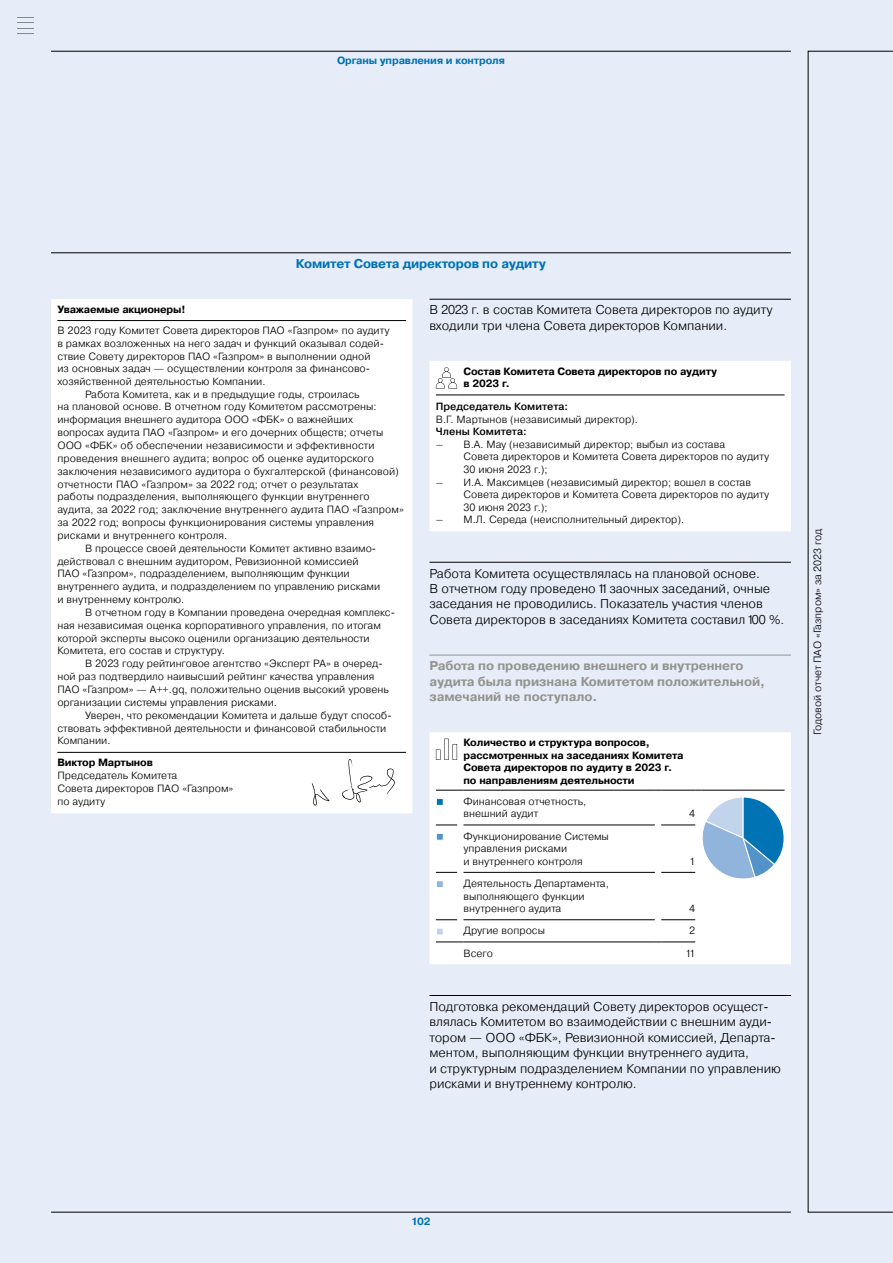
<style>
.page{position:relative;width:893px;height:1263px;background:#e7edf8}
.page>*{position:absolute;margin:0;border:0;box-sizing:border-box;transform-origin:0 0}
.t1{font:300 12.75px/15.5px "Pragmatica";letter-spacing:-.005em;color:#000}
.t2{font:700 12.75px/15.5px "Pragmatica";letter-spacing:-.005em;color:#959391}
.t3{font:700 12.75px "Pragmatica";letter-spacing:-.015em;color:#0073b5}
.t4{font:300 10.5px/12.6px "Pragmatica";color:#000}
.t5{font:300 10.5px/12.6px "Pragmatica";color:#000;scale:1.2 1}
.t6{font:700 10.5px/12.6px "Pragmatica";letter-spacing:-.01em;color:#000}
.t7{font:500 10.5px "Pragmatica";color:#000}
.t8{font:700 10.5px "Pragmatica";letter-spacing:-.01em;color:#0073b5}
</style>
<div class="page">
<hr style="left:51px;top:1212px;width:740px;height:1px;background:#000">
<hr style="left:51px;top:253px;width:740px;height:1px;background:#000">
<div style="left:51px;top:299px;width:361px;height:514px;background:#fff"></div>
<hr style="left:57px;top:320px;width:349px;height:1px;background:#000">
<hr style="left:57px;top:752px;width:349px;height:1px;background:#000">
<hr style="left:429px;top:299px;width:362px;height:1px;background:#000">
<hr style="left:429px;top:562px;width:362px;height:1px;background:#000">
<hr style="left:429px;top:655px;width:362px;height:1px;background:#959391">
<hr style="left:429px;top:995px;width:362px;height:1px;background:#000">
<div style="left:429px;top:361px;width:362px;height:170px;background:#fff"></div>
<svg style="left:436px;top:395px;width:21px;height:1px"></svg>
<hr style="left:457px;top:395px;width:327px;height:1px;background:#000">
<svg style="left:436px;top:367px;width:21px;height:22px"></svg>
<div style="left:429px;top:732px;width:362px;height:232px;background:#fff"></div>
<svg style="left:436px;top:825px;width:21px;height:1px"></svg>
<svg style="left:436px;top:872px;width:21px;height:1px"></svg>
<svg style="left:436px;top:919px;width:21px;height:1px"></svg>
<hr style="left:463px;top:825px;width:192px;height:1px;background:#000">
<hr style="left:661px;top:825px;width:34px;height:1px;background:#000">
<hr style="left:463px;top:872px;width:192px;height:1px;background:#000">
<hr style="left:661px;top:872px;width:34px;height:1px;background:#000">
<hr style="left:463px;top:919px;width:192px;height:1px;background:#000">
<hr style="left:661px;top:919px;width:34px;height:1px;background:#000">
<svg style="left:436px;top:790px;width:27px;height:1px"></svg>
<hr style="left:463px;top:790px;width:192px;height:1px;background:#000">
<hr style="left:661px;top:790px;width:34px;height:1px;background:#000">
<svg style="left:436px;top:942px;width:27px;height:1px"></svg>
<hr style="left:463px;top:942px;width:192px;height:1px;background:#000">
<hr style="left:661px;top:942px;width:34px;height:1px;background:#000">
<svg style="left:436px;top:739px;width:21px;height:21px"></svg>
<div style="left:436px;top:798px;width:8px;height:8px;background:#0073b5;border:1px solid #fff"></div>
<svg style="left:695px;top:790px;width:90px;height:94px;background:#9fc5e1"></svg>
<div style="left:436px;top:833px;width:8px;height:8px;background:#5393c9;border:1px solid #fff"></div>
<div style="left:436px;top:880px;width:8px;height:8px;background:#91b4dc;border:1px solid #fff"></div>
<div style="left:436px;top:928px;width:8px;height:7px;background:#c2d3ec;border:1px solid #fff"></div>
<hr style="left:51px;top:51px;width:740px;height:1px;background:#000">
<svg style="left:312px;top:759px;width:83px;height:46px;background:#f3f3f3"></svg>
<svg style="left:17px;top:17px;width:17px;height:17px"></svg>
<p class="t8" style="left:337px;top:54px;width:169px">Органы управления и контроля</p>
<p class="t3" style="left:296px;top:255px;width:251px">Комитет Совета директоров по аудиту</p>
<p class="t6" style="left:57px;top:303px;width:130px">Уважаемые акционеры!</p>
<p class="t4" style="left:57px;top:324px;width:334px">В 2023 году Комитет Совета директоров ПАО «Газпром» по аудиту</p>
<p class="t4" style="left:57px;top:337px;width:328px">в рамках возложенных на него задач и функций оказывал содей-</p>
<p class="t4" style="left:57px;top:349px;width:315px">ствие Совету директоров ПАО «Газпром» в выполнении одной</p>
<p class="t4" style="left:57px;top:362px;width:314px">из основных задач — осуществлении контроля за финансово-</p>
<p class="t4" style="left:57px;top:375px;width:210px">хозяйственной деятельностью Компании.</p>
<p class="t4" style="left:85px;top:387px;width:276px">Работа Комитета, как и в предыдущие годы, строилась</p>
<p class="t4" style="left:57px;top:400px;width:321px">на плановой основе. В отчетном году Комитетом рассмотрены:</p>
<p class="t4" style="left:57px;top:413px;width:297px">информация внешнего аудитора ООО «ФБК» о важнейших</p>
<p class="t4" style="left:57px;top:426px;width:328px">вопросах аудита ПАО «Газпром» и его дочерних обществ; отчеты</p>
<p class="t4" style="left:57px;top:439px;width:319px">ООО «ФБК» об обеспечении независимости и эффективности</p>
<p class="t4" style="left:57px;top:452px;width:318px">проведения внешнего аудита; вопрос об оценке аудиторского</p>
<p class="t4" style="left:57px;top:464px;width:343px">заключения независимого аудитора о бухгалтерской (финансовой)</p>
<p class="t4" style="left:57px;top:477px;width:302px">отчетности ПАО «Газпром» за 2022 год; отчет о результатах</p>
<p class="t4" style="left:57px;top:490px;width:314px">работы подразделения, выполняющего функции внутреннего</p>
<p class="t4" style="left:57px;top:503px;width:348px">аудита, за 2022 год; заключение внутреннего аудита ПАО «Газпром»</p>
<p class="t4" style="left:57px;top:516px;width:318px">за 2022 год; вопросы функционирования системы управления</p>
<p class="t4" style="left:57px;top:529px;width:171px">рисками и внутреннего контроля.</p>
<p class="t4" style="left:85px;top:542px;width:291px">В процессе своей деятельности Комитет активно взаимо-</p>
<p class="t4" style="left:57px;top:554px;width:303px">действовал с внешним аудитором, Ревизионной комиссией</p>
<p class="t4" style="left:57px;top:567px;width:294px">ПАО «Газпром», подразделением, выполняющим функции</p>
<p class="t4" style="left:57px;top:580px;width:324px">внутреннего аудита, и подразделением по управлению рисками</p>
<p class="t4" style="left:57px;top:593px;width:129px">и внутреннему контролю.</p>
<p class="t4" style="left:85px;top:606px;width:311px">В отчетном году в Компании проведена очередная комплекс-</p>
<p class="t4" style="left:57px;top:619px;width:325px">ная независимая оценка корпоративного управления, по итогам</p>
<p class="t4" style="left:57px;top:631px;width:314px">которой эксперты высоко оценили организацию деятельности</p>
<p class="t4" style="left:57px;top:644px;width:169px">Комитета, его состав и структуру.</p>
<p class="t4" style="left:85px;top:657px;width:299px">В 2023 году рейтинговое агентство «Эксперт РА» в очеред-</p>
<p class="t4" style="left:57px;top:670px;width:319px">ной раз подтвердило наивысший рейтинг качества управления</p>
<p class="t4" style="left:57px;top:683px;width:333px">ПАО «Газпром» — А++.gq, положительно оценив высокий уровень</p>
<p class="t4" style="left:57px;top:696px;width:221px">организации системы управления рисками.</p>
<p class="t4" style="left:85px;top:708px;width:308px">Уверен, что рекомендации Комитета и дальше будут способ-</p>
<p class="t4" style="left:57px;top:721px;width:330px">ствовать эффективной деятельности и финансовой стабильности</p>
<p class="t4" style="left:57px;top:734px;width:55px">Компании.</p>
<p class="t6" style="left:57px;top:756px;width:97px">Виктор Мартынов</p>
<p class="t4" style="left:57px;top:769px;width:178px">Председатель Комитета<br>Совета директоров ПАО «Газпром» по аудиту</p>
<p class="t1" style="left:429px;top:302px;width:345px">В 2023 г. в состав Комитета Совета директоров по аудиту входили три члена Совета директоров Компании.</p>
<p class="t6" style="left:463px;top:365px;width:255px">Состав Комитета Совета директоров по аудиту в 2023 г.</p>
<p class="t7" style="left:436px;top:400px;width:134px">Председатель Комитета:</p>
<p class="t4" style="left:436px;top:412px;width:204px">В.Г. Мартынов (независимый директор).</p>
<p class="t7" style="left:436px;top:425px;width:92px">Члены Комитета:</p>
<p class="t5" style="left:463px;top:438px;width:256px;text-indent:-28px">– В.А. Мау (независимый директор; выбыл из состава<br>Совета директоров и Комитета Совета директоров по аудиту<br>30 июня 2023 г.);</p>
<p class="t5" style="left:463px;top:475px;width:256px;text-indent:-28px">– И.А. Максимцев (независимый директор; вошел в состав<br>Совета директоров и Комитета Совета директоров по аудиту<br>30 июня 2023 г.);</p>
<p class="t5" style="left:436px;top:513px;width:209px">– М.Л. Середа (неисполнительный директор).</p>
<p class="t1" style="left:429px;top:565px;width:356px">Работа Комитета осуществлялась на плановой основе.<br>В отчетном году проведено 11 заочных заседаний, очные заседания не проводились. Показатель участия членов Совета директоров в заседаниях Комитета составил 100 %.</p>
<p class="t2" style="left:429px;top:658px;width:337px">Работа по проведению внешнего и внутреннего аудита была признана Комитетом положительной, замечаний не поступало.</p>
<p class="t6" style="left:463px;top:736px;width:221px">Количество и структура вопросов, рассмотренных на заседаниях Комитета Совета директоров по аудиту в 2023 г. по направлениям деятельности</p>
<p class="t4" style="left:463px;top:795px;width:124px">Финансовая отчетность, внешний аудит</p>
<p class="t4" style="left:689px;top:807px;width:8px">4</p>
<p class="t4" style="left:463px;top:829px;width:147px">Функционирование Системы управления рисками<br>и внутреннего контроля</p>
<p class="t4" style="left:463px;top:877px;width:147px">Деятельность Департамента, выполняющего функции внутреннего аудита</p>
<p class="t4" style="left:689px;top:855px;width:8px">1</p>
<p class="t4" style="left:689px;top:902px;width:8px">4</p>
<p class="t4" style="left:463px;top:924px;width:83px">Другие вопросы</p>
<p class="t4" style="left:689px;top:924px;width:8px">2</p>
<p class="t4" style="left:463px;top:946px;width:31px">Всего</p>
<p class="t4" style="left:685px;top:946px;width:12px">11</p>
<p class="t1" style="left:429px;top:998px;width:353px">Подготовка рекомендаций Совету директоров осущест&shy;влялась Комитетом во взаимодействии с внешним ауди&shy;тором — ООО «ФБК», Ревизионной комиссией, Департа&shy;ментом, выполняющим функции внутреннего аудита,<br>и структурным подразделением Компании по управлению рисками и внутреннему контролю.</p>
<p class="t4" style="left:811px;top:735px;width:208px;rotate:-90deg">Годовой отчет ПАО «Газпром» за 2023 год</p>
<p class="t8" style="left:411px;top:1214px;width:21px">102</p>
</div>
